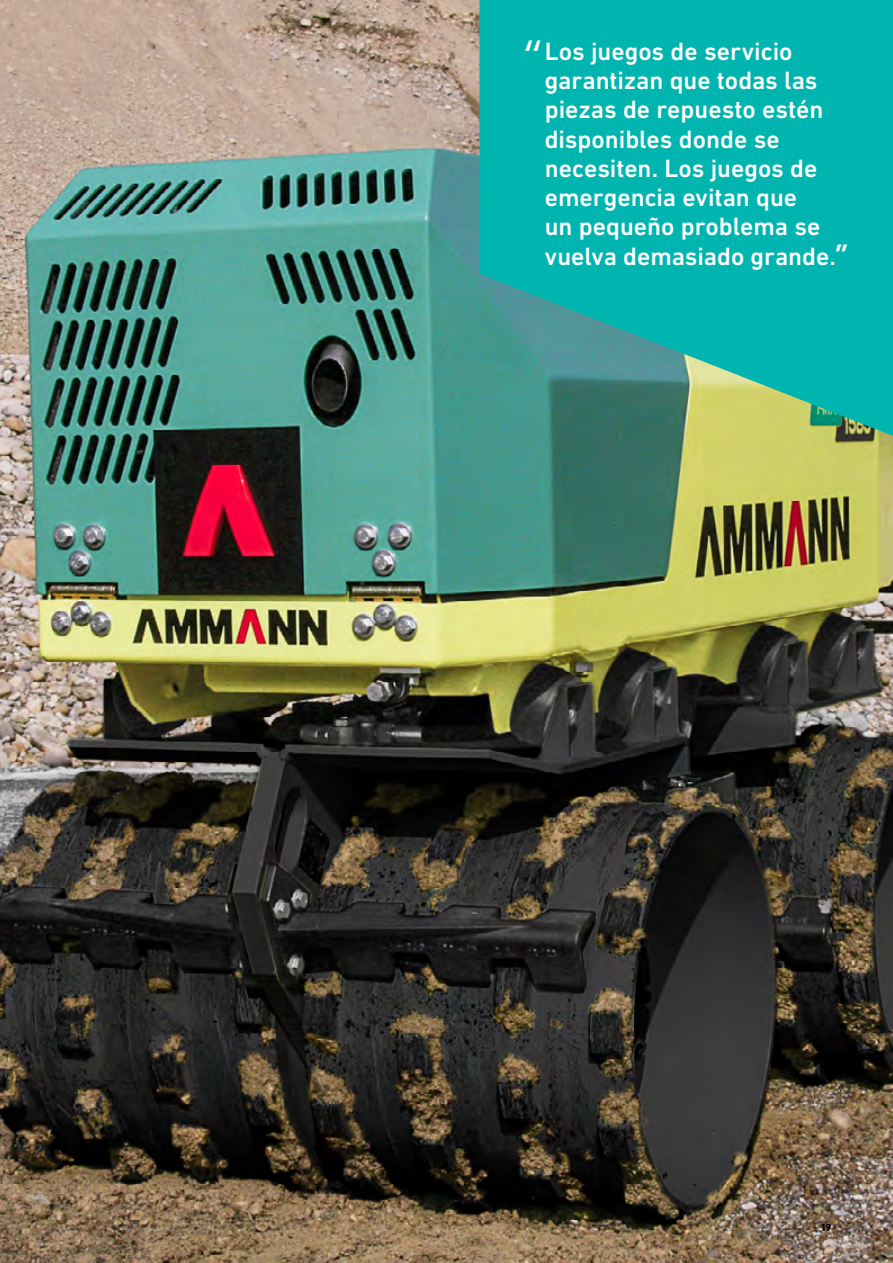
<style>
.page{position:relative;width:893px;height:1263px;background:#fff}
.page>*{position:absolute;margin:0;border:0;box-sizing:border-box;transform-origin:0 0}
.t1{font:48px "Frutiger Next LTW1 G";color:#fff}
.t2{font:500 25.5px/29.2px "DIN Next LT Pro";color:#fff}
.t3{font:700 10.5px "DIN Next LT Pro";color:#000}
.s1{font-family:"Frutiger Next LTW1 G";font-weight:700;font-size:28.5px}
</style>
<div class="page">
<img style="left:0;top:0;width:893px;height:1263px">
<img style="left:0;top:831px;width:48px;height:432px">
<svg style="left:479px;top:0;width:414px;height:436px;background:#13afa5"></svg>
<h1 class="t1" style="left:523px;top:32px;width:23px">“</h1>
<p class="t2" style="left:545px;top:36px;width:305px">Los juegos de servicio garantizan que todas las piezas de repuesto estén disponibles donde se necesiten. Los juegos de emergencia evitan que<br>un pequeño problema se vuelva demasiado grande.<span class="s1">”</span></p>
<p class="t3" style="left:821px;top:1221px;width:11px">19</p>
</div>
